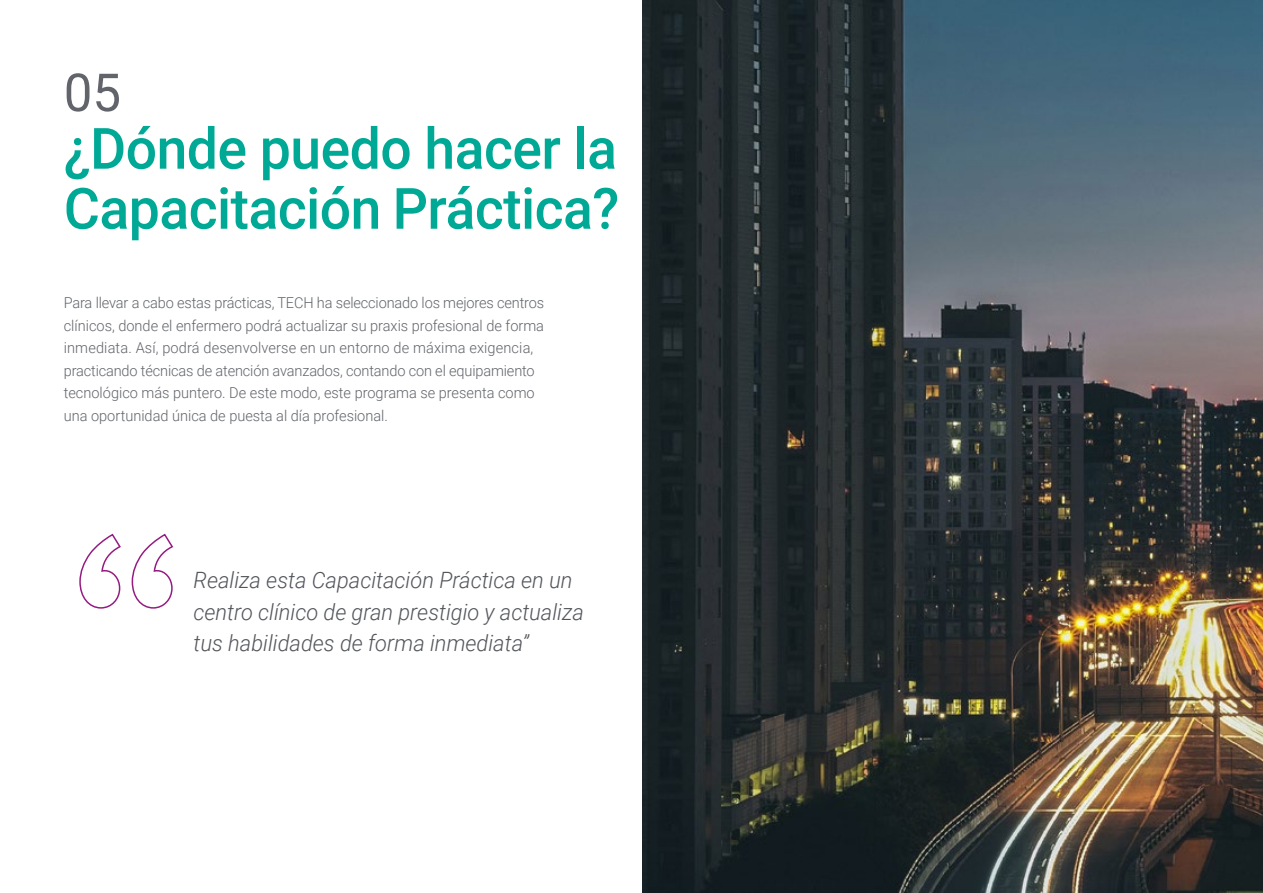
<style>
.page{position:relative;width:1263px;height:893px;background:#fff}
.page>*{position:absolute;margin:0;border:0;box-sizing:border-box;transform-origin:0 0}
.t1{font:500 57px/60px "Roboto";letter-spacing:-.01em;color:#00a996}
.t2{font:52.5px "Roboto";color:#61646a}
.t3{font:italic 300 22.5px/31.5px "Roboto";color:#52555b}
.t4{font:300 15px/22.5px "Roboto";color:#61646a}
</style>
<div class="page">
<svg style="left:79px;top:533px;width:95px;height:76px"></svg>
<img style="left:642px;top:0;width:621px;height:893px">
<h2 class="t2" style="left:64px;top:56px;width:59px">05</h2>
<h1 class="t1" style="left:64px;top:116px;width:557px">¿Dónde puedo hacer la<br>Capacitación Práctica?</h1>
<p class="t4" style="left:64px;top:291px;width:482px">Para llevar a cabo estas prácticas, TECH ha seleccionado los mejores centros clínicos, donde el enfermero podrá actualizar su praxis profesional de forma inmediata. Así, podrá desenvolverse en un entorno de máxima exigencia, practicando técnicas de atención avanzados, contando con el equipamiento tecnológico más puntero. De este modo, este programa se presenta como una oportunidad única de puesta al día profesional.</p>
<h3 class="t3" style="left:193px;top:564px;width:392px">Realiza esta Capacitación Práctica en un centro clínico de gran prestigio y actualiza tus habilidades de forma inmediata”</h3>
</div>
